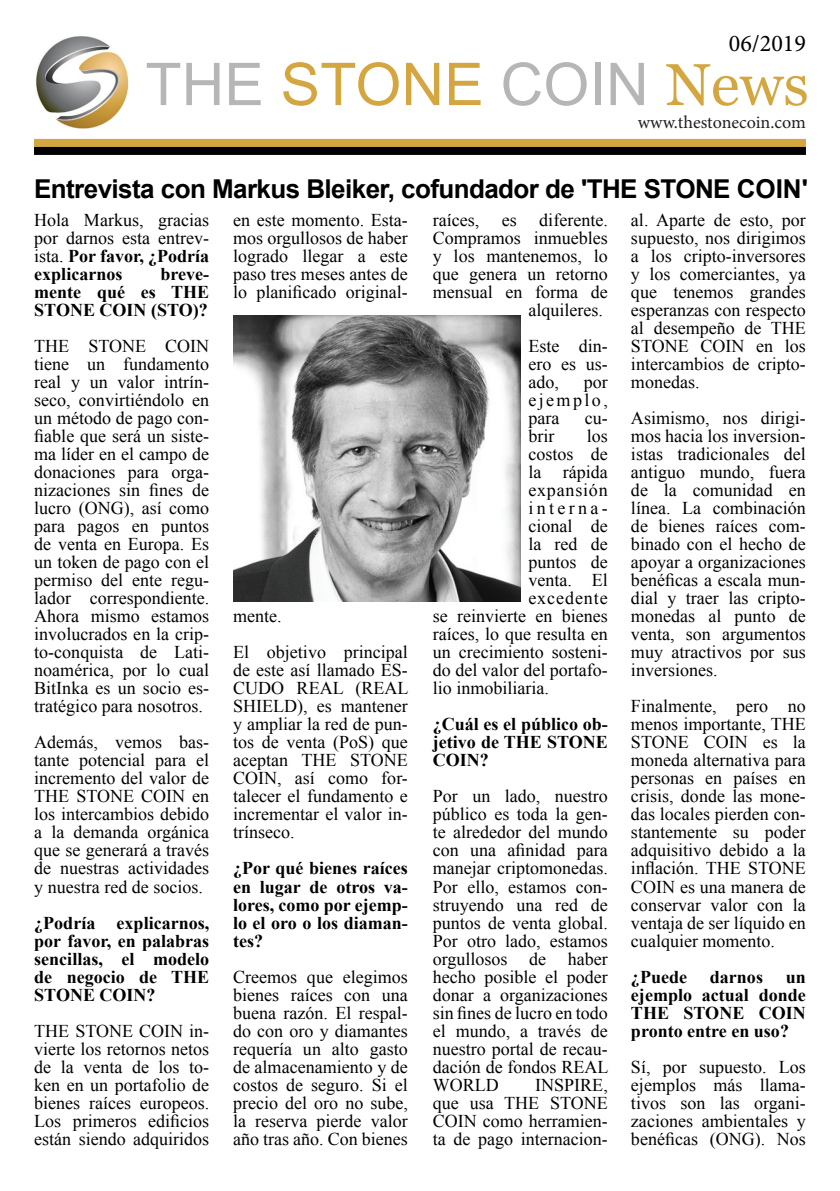
<style>
.page{position:relative;width:840px;height:1191px;background:#fff}
.page>*{position:absolute;margin:0;border:0;box-sizing:border-box;transform-origin:0 0}
.t1{font:59px "Arial";letter-spacing:.005em;color:#b6b6b7}
.t2{font:700 26px "Arial";letter-spacing:-.02em;color:#000}
.t3{font:24px "Minion Pro";color:#000}
.t4{font:18px/18px "Times New Roman";color:#000;text-align:justify}
.t5{font:700 18px/18px "Times New Roman";color:#000;text-align:justify}
.t6{font:18px "Minion Pro";color:#231f20}
.t7{font:18px "Times New Roman";letter-spacing:.045em;color:#000}
.t8{font:18px "Times New Roman";letter-spacing:.05em;color:#000}
.t9{font:18px "Times New Roman";letter-spacing:.185em;color:#000}
.s1{color:#d4a640}
.s2{font-family:"Georgia";color:#d4a640}
.s3{font-weight:700}
</style>
<div class="page">
<div style="left:34px;top:139px;width:771px;height:8px;background:#d4a640"></div>
<div style="left:34px;top:147px;width:771px;height:8px;background:#000"></div>
<img style="left:35px;top:36px;width:94px;height:93px">
<img style="left:234px;top:315px;width:286px;height:286px">
<h3 class="t3" style="left:728px;top:28px;width:79px">06/2019</h3>
<h1 class="t1" style="left:145px;top:46px;width:664px">THE <span class="s1">STONE</span> COIN <span class="s2">News</span></h1>
<p class="t6" style="left:637px;top:110px;width:170px">www.thestonecoin.com</p>
<h2 class="t2" style="left:34px;top:172px;width:775px">Entrevista con Markus Bleiker, cofundador de 'THE STONE COIN'</h2>
<p class="t4" style="left:34px;top:211px;width:176px">Hola Markus, gracias por darnos esta entrev&shy;ista. <span class="s3">Por favor, ¿Podría explicarnos</span></p>
<p class="t4" style="left:432px;top:211px;width:176px;text-align:right">raíces, es diferente.<br>Compramos inmuebles y los mantenemos, lo que genera un retorno mensual en forma de alquileres.</p>
<p class="t4" style="left:528px;top:337px;width:81px">Este din&shy;ero es us&shy;ado,</p>
<p class="t4" style="left:630px;top:211px;width:176px">al. Aparte de esto, por supuesto, nos dirigimos a los cripto-inversores y los comerciantes, ya que tenemos grandes esperanzas con respecto al desempeño de THE STONE COIN en los intercambios de cripto&shy;monedas.</p>
<p class="t4" style="left:630px;top:409px;width:176px">Asimismo, nos dirigi&shy;mos hacia los inversion&shy;istas tradicionales del antiguo mundo, fuera de la comunidad en línea. La combinación de bienes raíces com&shy;binado con el hecho de apoyar a organizaciones benéficas a escala mun&shy;dial y traer las cripto&shy;monedas al punto de venta, son argumentos muy atractivos por sus inversiones.</p>
<p class="t4" style="left:630px;top:697px;width:176px">Finalmente, pero no menos importante, THE STONE COIN es la moneda alternativa para personas en países en crisis, donde las mone&shy;das locales pierden con&shy;stantemente su poder adquisitivo debido a la inflación. THE STONE COIN es una manera de conservar valor con la ventaja de ser líquido en cualquier momento.</p>
<p class="t5" style="left:630px;top:967px;width:57px">¿Puede</p>
<p class="t5" style="left:709px;top:967px;width:55px">darnos</p>
<p class="t4" style="left:233px;top:211px;width:176px">en este momento. Esta&shy;mos orgullosos de haber logrado llegar a este paso tres meses antes de lo planificado original-</p>
<p class="t5" style="left:34px;top:265px;width:176px;text-indent:126px">breve&shy;mente qué es THE STONE COIN (STO)?</p>
<p class="t4" style="left:34px;top:337px;width:176px">THE STONE COIN tiene un fundamento real y un valor intrín&shy;seco, convirtiéndolo en un método de pago con&shy;fiable que será un siste&shy;ma líder en el campo de donaciones para orga&shy;nizaciones sin fines de lucro (ONG), así como para pagos en puntos de venta en Europa. Es un token de pago con el permiso del ente regu&shy;lador correspondiente.<br>Ahora mismo estamos involucrados en la crip&shy;to-conquista de Lati&shy;noamérica, por lo cual BitInka es un socio es&shy;tratégico para nosotros.</p>
<p class="t4" style="left:34px;top:733px;width:176px">Además, vemos bas&shy;tante potencial para el incremento del valor de THE STONE COIN en los intercambios debido a la demanda orgánica que se generará a través de nuestras actividades y nuestra red de socios.</p>
<p class="t5" style="left:34px;top:913px;width:176px">¿Podría explicarnos, por favor, en palabras sencillas, el modelo de negocio de THE STONE COIN?</p>
<p class="t4" style="left:34px;top:1021px;width:176px">THE STONE COIN in&shy;vierte los retornos netos de la venta de los to&shy;ken en un portafolio de bienes raíces europeos.<br>Los primeros edificios están siendo adquiridos</p>
<p class="t4" style="left:528px;top:373px;width:81px;text-indent:55px">por ejemplo, para</p>
<p class="t4" style="left:584px;top:409px;width:24px">cu-</p>
<p class="t4" style="left:528px;top:427px;width:27px">brir</p>
<p class="t4" style="left:586px;top:427px;width:23px">los</p>
<p class="t4" style="left:528px;top:445px;width:81px">costos de</p>
<p class="t4" style="left:528px;top:463px;width:81px">la rápida</p>
<p class="t7" style="left:528px;top:478px;width:81px">expansión</p>
<p class="t9" style="left:528px;top:496px;width:81px">interna-</p>
<p class="t4" style="left:528px;top:517px;width:81px">cional de</p>
<p class="t4" style="left:528px;top:535px;width:81px">la red de</p>
<p class="t4" style="left:528px;top:553px;width:81px">puntos de</p>
<p class="t4" style="left:528px;top:571px;width:81px">venta. El</p>
<p class="t8" style="left:528px;top:586px;width:81px">excedente</p>
<p class="t4" style="left:432px;top:607px;width:176px">se reinvierte en bienes</p>
<p class="t4" style="left:432px;top:625px;width:176px">raíces, lo que resulta en</p>
<p class="t4" style="left:432px;top:643px;width:176px">un crecimiento sosteni-</p>
<p class="t4" style="left:432px;top:661px;width:176px">do del valor del portafo-</p>
<p class="t4" style="left:432px;top:679px;width:118px">lio inmobiliaria.</p>
<p class="t5" style="left:432px;top:715px;width:176px">¿Cuál es el público ob&shy;jetivo de THE STONE COIN?</p>
<p class="t4" style="left:432px;top:787px;width:177px">Por un lado, nuestro público es toda la gen&shy;te alrededor del mundo con una afinidad para manejar criptomonedas.<br>Por ello, estamos con&shy;struyendo una red de puntos de venta global.<br>Por otro lado, estamos orgullosos de haber hecho posible el poder donar a organizaciones sin fines de lucro en todo el mundo, a través de nuestro portal de recau&shy;dación de fondos REAL WORLD</p>
<p class="t4" style="left:233px;top:598px;width:176px;line-height:36px">mente.<br>El objetivo principal</p>
<p class="t4" style="left:233px;top:661px;width:177px">de este así llamado ES-CUDO REAL (REAL SHIELD), es mantener y ampliar la red de pun&shy;tos de venta (PoS) que aceptan THE STONE COIN, así como for&shy;talecer el fundamento e incrementar el valor in&shy;trínseco.</p>
<p class="t5" style="left:233px;top:859px;width:176px">¿Por qué bienes raíces en lugar de otros va&shy;lores, como por ejemp&shy;lo el oro o los diaman&shy;tes?</p>
<p class="t4" style="left:233px;top:967px;width:176px">Creemos que elegimos bienes raíces con una buena razón. El respal&shy;do con oro y diamantes requería un alto gasto de almacenamiento y de costos de seguro. Si el precio del oro no sube, la reserva pierde valor año tras año. Con bienes</p>
<p class="t5" style="left:630px;top:967px;width:176px;text-indent:155px">un ejemplo actual donde THE STONE COIN pronto entre en uso?</p>
<p class="t4" style="left:630px;top:1057px;width:176px">Sí, por supuesto. Los ejemplos más llama&shy;tivos son las organi&shy;zaciones ambientales y benéficas (ONG). Nos</p>
<p class="t4" style="left:432px;top:1075px;width:176px;text-indent:102px">INSPIRE, que usa THE STONE COIN como herramien&shy;ta de pago internacion-</p>
</div>
